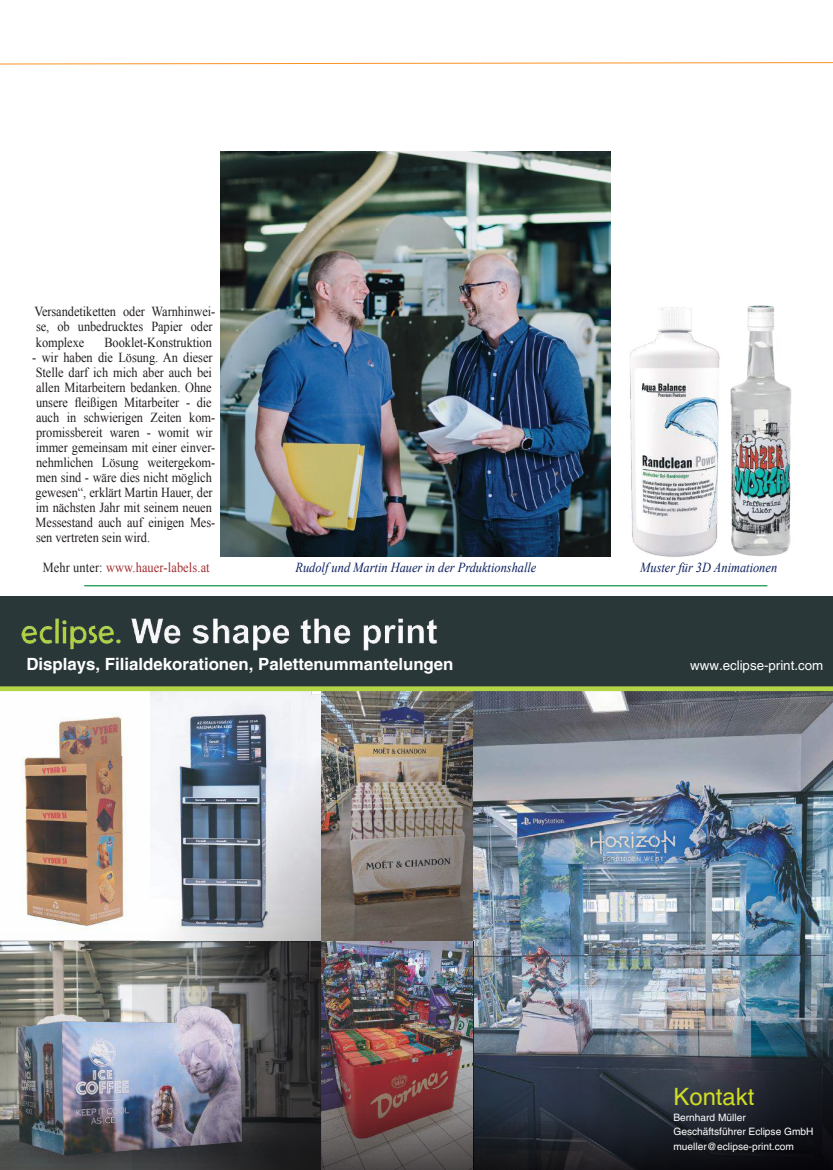
<style>
.page{position:relative;width:833px;height:1170px;background:#fff}
.page>*{position:absolute;margin:0;border:0;box-sizing:border-box;transform-origin:0 0}
.t1{font:23.88px "font 000000002 cd 0 e 103";color:#cedd24}
.t2{font:16.75px "font 000000002 cd 0 e 103";color:#fff}
.t3{font:13.75px/15px "Times New Roman";letter-spacing:-.005em;color:#241f1f;scale:.9 1}
.t4{font:italic 13.75px "Times New Roman";color:#0a1e5d;scale:.9 1}
.t5{font:13.75px "Times New Roman";letter-spacing:.01em;color:#a32d31;scale:.9 1}
.t6{font:13.25px "font 000000002 cd 0 e 103";color:#fff}
.t7{font:10.12px/14.2px "font 000000002 cd 0 e 103";color:#fff}
.s1{color:#241f1f}
</style>
<div class="page">
<svg style="left:0;top:62px;width:833px;height:3px"></svg>
<img style="left:472px;top:691px;width:361px;height:294px">
<img style="left:577px;top:951px;width:256px;height:34px">
<img style="left:473px;top:985px;width:360px;height:184px">
<img style="left:0;top:691px;width:150px;height:239px">
<img style="left:150px;top:692px;width:322px;height:249px">
<img style="left:133px;top:941px;width:340px;height:228px">
<img style="left:0;top:933px;width:292px;height:234px">
<img style="left:321px;top:942px;width:152px;height:227px">
<div style="left:0;top:596px;width:833px;height:93px;background:#2a3739"></div>
<img style="left:21px;top:618px;width:417px;height:33px">
<div style="left:0;top:686px;width:833px;height:5px;background:#b3d444"></div>
<img style="left:221px;top:152px;width:389px;height:405px">
<hr style="left:84px;top:585px;width:683px;height:1px;background:#13964c">
<img style="left:546px;top:301px;width:174px;height:256px">
<img style="left:730px;top:305px;width:62px;height:251px">
<p class="t3" style="left:35px;top:306px;width:202px">Versandetiketten oder Warnhinwei&shy;se, ob unbedrucktes Papier oder komplexe</p>
<p class="t3" style="left:104px;top:336px;width:121px">Booklet-Konstruktion</p>
<p class="t3" style="left:32px;top:351px;width:205px">- wir haben die Lösung. An dieser<br>Stelle darf ich mich aber auch bei allen Mitarbeitern bedanken. Ohne unsere fleißigen Mitarbeiter - die auch in schwierigen Zeiten kom&shy;promissbereit waren - womit wir immer gemeinsam mit einer einver&shy;nehmlichen Lösung weitergekom&shy;men sind - wäre dies nicht möglich gewesen“, erklärt Martin Hauer, der im nächsten Jahr mit seinem neuen<br>Messestand auch auf einigen Mes&shy;sen vertreten sein wird.</p>
<p class="t5" style="left:43px;top:562px;width:187px"><span class="s1">Mehr unter:</span> www.hauer-labels.at</p>
<p class="t4" style="left:295px;top:562px;width:269px">Rudolf und Martin Hauer in der Prduktionshalle</p>
<p class="t4" style="left:640px;top:562px;width:154px">Muster für 3D Animationen</p>
<p class="t2" style="left:26px;top:654px;width:428px">Displays, Filialdekorationen, Palettenummantelungen</p>
<p class="t6" style="left:690px;top:657px;width:135px">www.eclipse-print.com</p>
<h1 class="t1" style="left:673px;top:1082px;width:82px">Kontakt</h1>
<p class="t7" style="left:673px;top:1110px;width:141px">Bernhard Müller<br>Geschäftsführer Eclipse GmbH mueller@eclipse-print.com</p>
</div>
